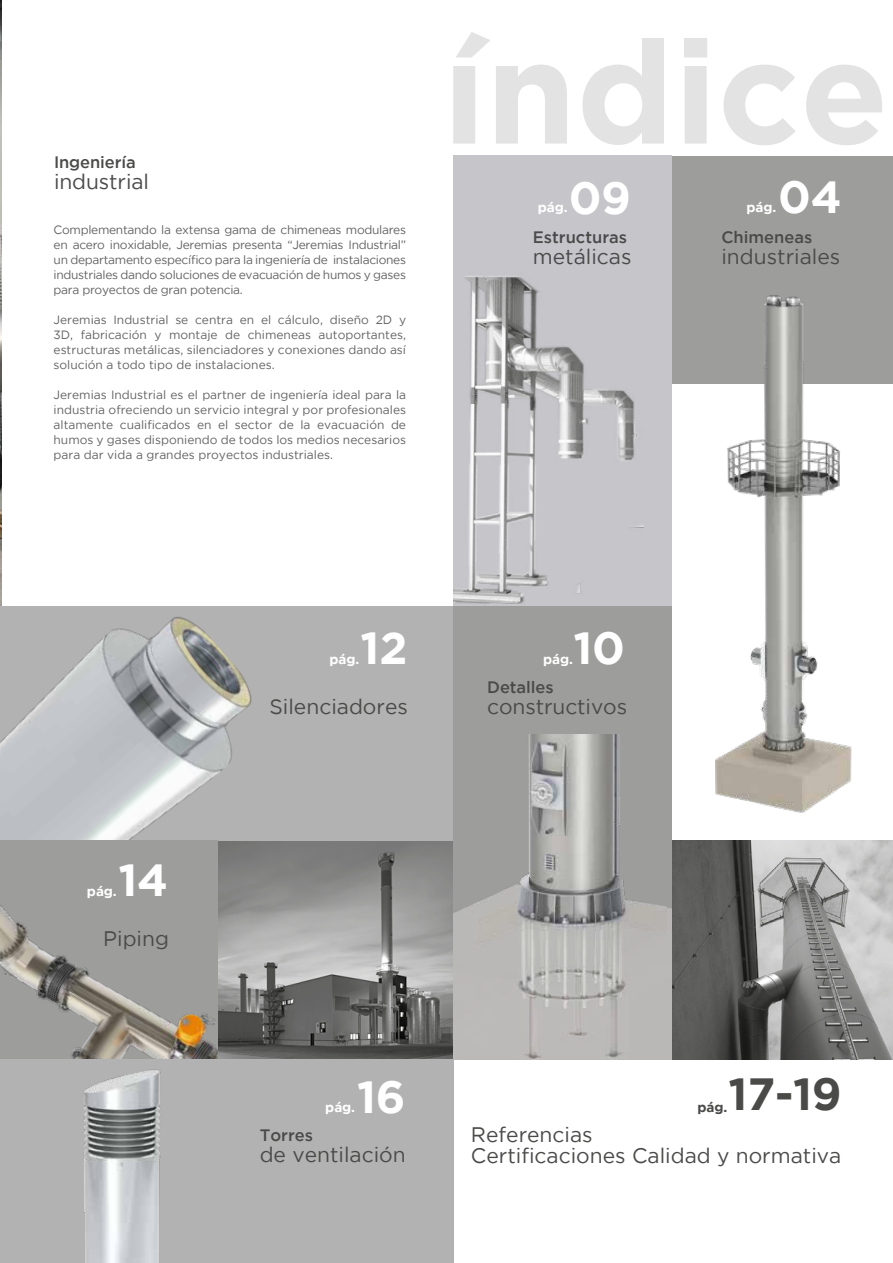
<style>
.page{position:relative;width:893px;height:1263px;background:#fff}
.page>*{position:absolute;margin:0;border:0;box-sizing:border-box;transform-origin:0 0}
.t1{font:700 45px "Gotham";letter-spacing:-.005em;color:#fff}
.t2{font:700 45px "Gotham";color:#4a4a49}
.t3{font:21px/21px "Gotham";color:#4a4a49}
.t4{font:500 16.5px "Gotham";color:#4a4a49}
.t5{font:700 13.5px "Gotham";letter-spacing:-.005em;color:#fff}
.t6{font:700 13.5px "Gotham";color:#4a4a49}
.t7{font:12px/15px "Gotham";color:#646363;text-align:justify}
</style>
<div class="page">
<img style="left:671px;top:841px;width:222px;height:218px">
<img style="left:218px;top:841px;width:235px;height:218px">
<div style="left:670px;top:156px;width:223px;height:227px;background:#9d9d9c"></div>
<svg style="left:453px;top:32px;width:429px;height:113px"></svg>
<div style="left:0;top:606px;width:460px;height:235px;background:#b3b2b2"></div>
<img style="left:0;top:616px;width:252px;height:224px">
<img style="left:714px;top:295px;width:138px;height:518px">
<div style="left:453px;top:156px;width:219px;height:452px;background:#c5c5ca"></div>
<div style="left:453px;top:606px;width:218px;height:128px;background:#9d9d9c"></div>
<img style="left:453px;top:734px;width:218px;height:325px">
<div style="left:0;top:840px;width:218px;height:228px;background:#9d9d9c"></div>
<img style="left:0;top:905px;width:218px;height:154px">
<div style="left:0;top:1059px;width:454px;height:204px;background:#b3b2b2"></div>
<img style="left:83px;top:1069px;width:78px;height:194px">
<img style="left:0;top:0;width:2px;height:606px">
<img style="left:453px;top:268px;width:191px;height:345px">
<h3 class="t4" style="left:54px;top:151px;width:83px">Ingeniería</h3>
<h2 class="t3" style="left:54px;top:171px;width:97px">industrial</h2>
<h1 class="t1" style="left:778px;top:168px;width:65px">04</h1>
<h1 class="t1" style="left:569px;top:168px;width:64px">09</h1>
<p class="t5" style="left:538px;top:198px;width:31px">pág.</p>
<p class="t5" style="left:746px;top:198px;width:31px">pág.</p>
<p class="t7" style="left:54px;top:222px;width:354px">Complementando la extensa gama de chimeneas modulares en acero inoxidable, Jeremias presenta “Jeremias Industrial” un departamento específico para la ingeniería de instalaciones industriales dando soluciones de evacuación de humos y gases para proyectos de gran potencia.</p>
<p class="t7" style="left:54px;top:312px;width:354px">Jeremias Industrial se centra en el cálculo, diseño 2D y 3D, fabricación y montaje de chimeneas autoportantes, estructuras metálicas, silenciadores y conexiones dando así solución a todo tipo de instalaciones.</p>
<p class="t7" style="left:54px;top:387px;width:354px">Jeremias Industrial es el partner de ingeniería ideal para la industria ofreciendo un servicio integral y por profesionales altamente cualificados en el sector de la evacuación de humos y gases disponiendo de todos los medios necesarios para dar vida a grandes proyectos industriales.</p>
<h3 class="t4" style="left:533px;top:226px;width:96px">Estructuras</h3>
<h2 class="t3" style="left:533px;top:245px;width:100px">metálicas</h2>
<h1 class="t1" style="left:118px;top:850px;width:51px">14</h1>
<h2 class="t3" style="left:103px;top:928px;width:67px">Piping</h2>
<p class="t5" style="left:87px;top:882px;width:31px">pág.</p>
<h1 class="t1" style="left:573px;top:618px;width:53px">10</h1>
<h1 class="t1" style="left:361px;top:618px;width:48px">12</h1>
<h2 class="t3" style="left:269px;top:696px;width:140px">Silenciadores</h2>
<p class="t5" style="left:329px;top:650px;width:31px">pág.</p>
<p class="t5" style="left:543px;top:650px;width:31px">pág.</p>
<h3 class="t4" style="left:487px;top:676px;width:68px">Detalles</h3>
<h2 class="t3" style="left:487px;top:696px;width:141px">constructivos</h2>
<h3 class="t4" style="left:721px;top:226px;width:92px">Chimeneas</h3>
<h2 class="t3" style="left:721px;top:245px;width:120px">industriales</h2>
<h1 class="t1" style="left:357px;top:1067px;width:50px">16</h1>
<h1 class="t2" style="left:729px;top:1064px;width:115px">17-19</h1>
<p class="t5" style="left:325px;top:1099px;width:31px">pág.</p>
<p class="t6" style="left:698px;top:1098px;width:31px">pág.</p>
<h3 class="t4" style="left:260px;top:1125px;width:55px">Torres</h3>
<h2 class="t3" style="left:260px;top:1144px;width:148px">de ventilación</h2>
<h2 class="t3" style="left:471px;top:1124px;width:372px">Referencias<br>Certificaciones Calidad y normativa</h2>
</div>
